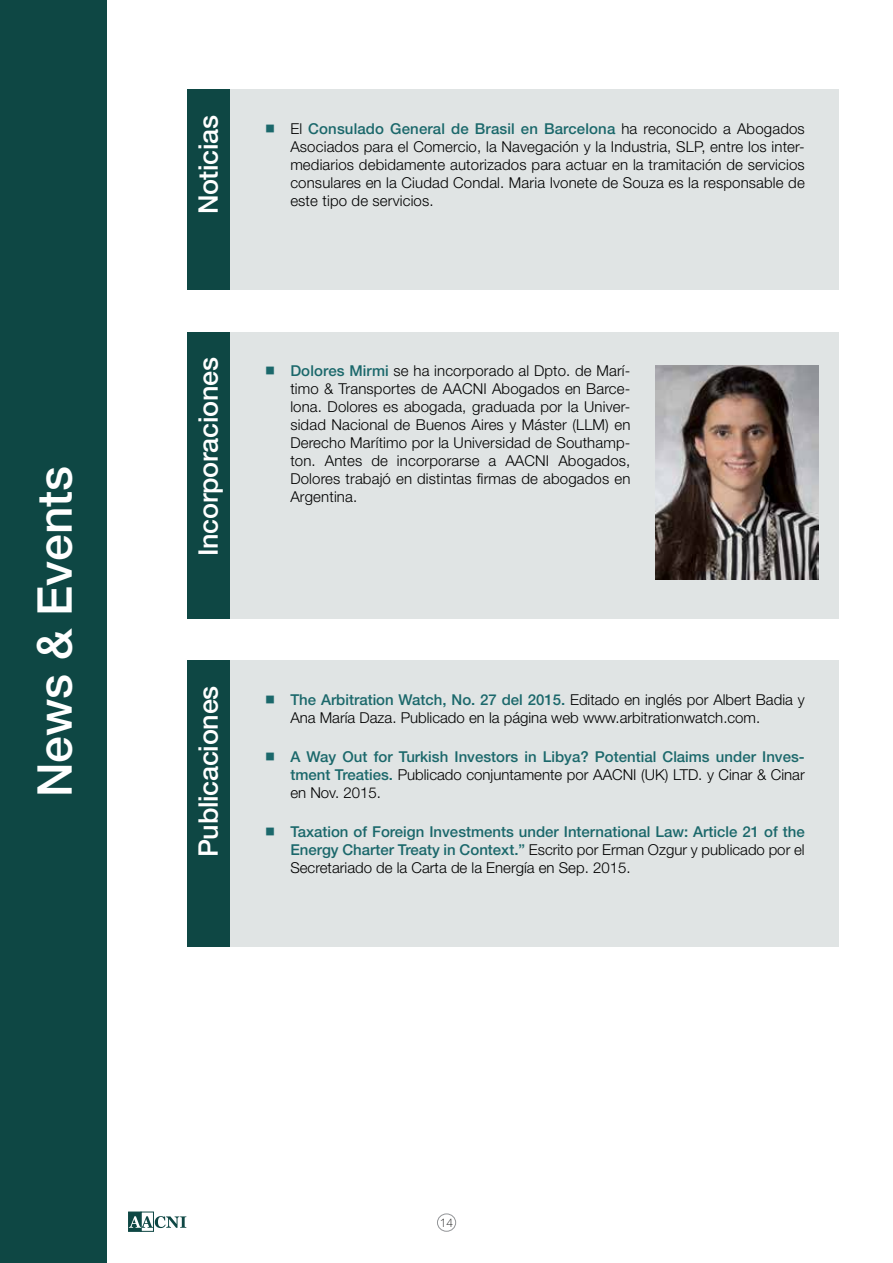
<style>
.page{position:relative;width:893px;height:1263px;background:#fff}
.page>*{position:absolute;margin:0;border:0;box-sizing:border-box;transform-origin:0 0}
.t1{font:500 48px "Helvetica Neue LT Std";color:#fff}
.t2{font:500 27px "Helvetica Neue LT Std";letter-spacing:-.01em;color:#fff}
.t3{font:300 15px/18px "Helvetica Neue LT Std";letter-spacing:.01em;color:#000;text-align:justify}
.t4{font:500 15px/18px "Helvetica Neue LT Std";color:#1b686b;text-align:justify}
.t5{font:100 12px "Helvetica Neue LT Std";color:#000}
.s1{font-weight:500;color:#1b686b}
.s2{font-weight:300;color:#000}
</style>
<div class="page">
<div style="left:229px;top:332px;width:610px;height:287px;background:#e0e4e4"></div>
<div style="left:229px;top:660px;width:610px;height:287px;background:#e0e4e4"></div>
<div style="left:437px;top:1214px;width:19px;height:17px;border:1px solid #939598;border-radius:50%"></div>
<div style="left:229px;top:89px;width:610px;height:201px;background:#e0e4e4"></div>
<div style="left:141px;top:1212px;width:13px;height:19px;border:1px solid #0e4744"></div>
<div style="left:128px;top:1212px;width:13px;height:19px;background:#0e4744"></div>
<svg style="left:129px;top:1216px;width:57px;height:12px"></svg>
<div style="left:187px;top:89px;width:42px;height:201px;background:#0e4744"></div>
<div style="left:187px;top:660px;width:42px;height:287px;background:#0e4744"></div>
<img style="left:656px;top:366px;width:163px;height:214px">
<div style="left:0;top:0;width:106px;height:1263px;background:#0e4744"></div>
<div style="left:187px;top:332px;width:42px;height:287px;background:#0e4744"></div>
<h1 class="t1" style="left:26px;top:797px;width:333px;rotate:-90deg">News &amp; Events</h1>
<h2 class="t2" style="left:192px;top:214px;width:101px;rotate:-90deg">Noticias</h2>
<h2 class="t2" style="left:192px;top:556px;width:200px;rotate:-90deg">Incorporaciones</h2>
<h2 class="t2" style="left:192px;top:857px;width:173px;rotate:-90deg">Publicaciones</h2>
<p class="t3" style="left:290px;top:119px;width:516px">El <span class="s1">Consulado General de Brasil en Barcelona</span> ha reconocido a Abogados Asociados para el Comercio, la Navegación y la Industria, SLP, entre los inter&shy;mediarios debidamente autorizados para actuar en la tramitación de servicios consulares en la Ciudad Condal. Maria Ivonete de Souza es la responsable de este tipo de servicios.</p>
<p class="t3" style="left:290px;top:362px;width:342px"><span class="s1">Dolores Mirmi</span> se ha incorporado al Dpto. de Marí&shy;timo &amp; Transportes de AACNI Abogados en Barce&shy;lona. Dolores es abogada, graduada por la Univer&shy;sidad Nacional de Buenos Aires y Máster (LLM) en Derecho Marítimo por la Universidad de Southamp&shy;ton. Antes de incorporarse a AACNI Abogados, Dolores trabajó en distintas firmas de abogados en Argentina.</p>
<p class="t3" style="left:290px;top:690px;width:516px"><span class="s1">The Arbitration Watch, No. 27 del 2015.</span> Editado en inglés por Albert Badia y<br>Ana María Daza. Publicado en la página web www.arbitrationwatch.com.</p>
<p class="t4" style="left:290px;top:747px;width:516px">A Way Out for Turkish Investors in Libya? Potential Claims under Inves&shy;tment Treaties. <span class="s2">Publicado conjuntamente por AACNI (UK) LTD. y Cinar &amp; Cinar en Nov. 2015.</span></p>
<p class="t4" style="left:290px;top:823px;width:516px">Taxation of Foreign Investments under International Law: Article 21 of the Energy Charter Treaty in Context.” <span class="s2">Escrito por Erman Ozgur y publicado por el Secretariado de la Carta de la Energía en Sep. 2015.</span></p>
<p class="t5" style="left:440px;top:1216px;width:15px">14</p>
</div>
